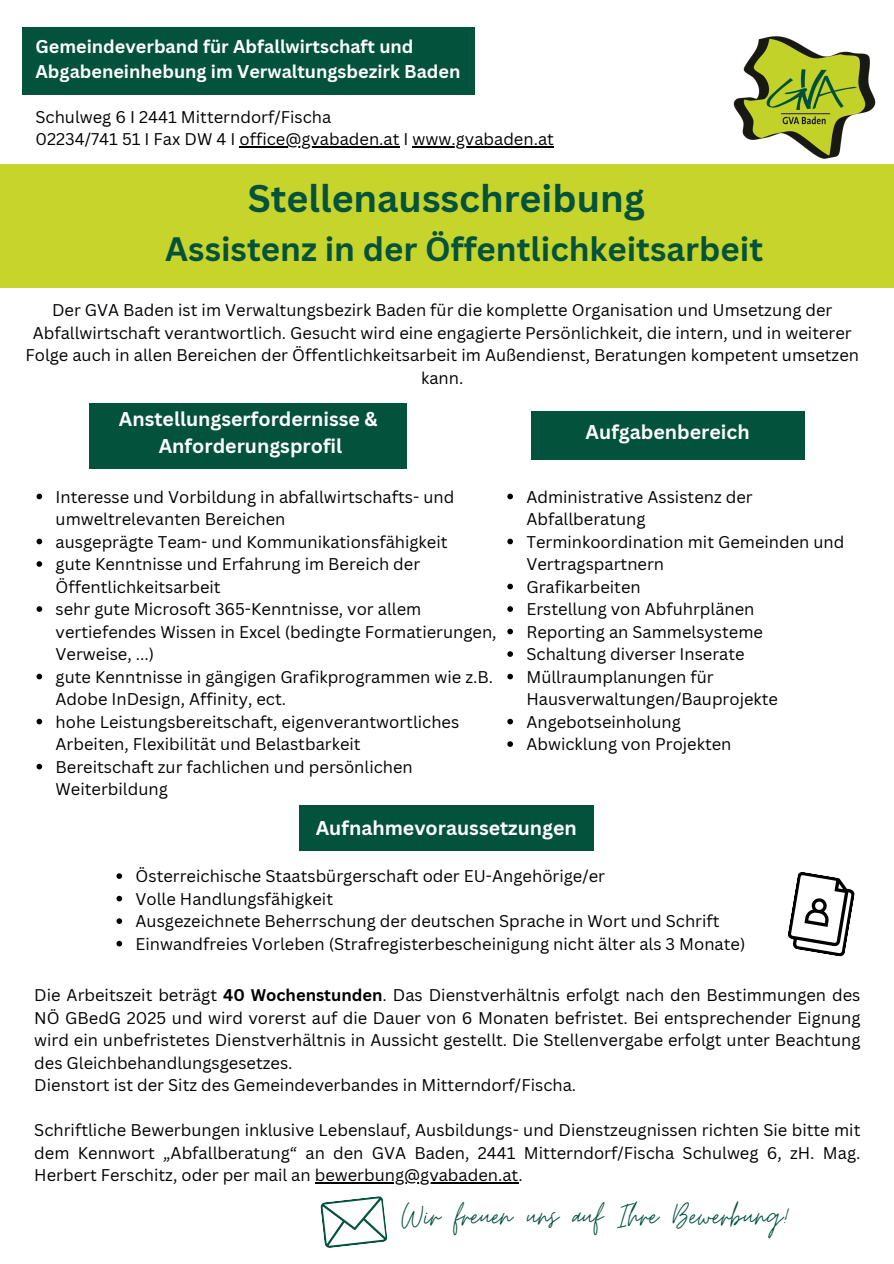
<style>
.page{position:relative;width:894px;height:1264px;background:#fff}
.page>*{position:absolute;margin:0;border:0;box-sizing:border-box;transform-origin:0 0}
.t1{font:37.5px "Moon Time";color:#03523c}
.t2{font:700 37.5px "Canva Sans";color:#03523c}
.t3{font:700 33px "Canva Sans";color:#03523c}
.t4{font:700 19.5px/27px "Canva Sans";color:#fff;text-align:center}
.t5{font:700 18px/24.8px "Canva Sans";color:#fff}
.t6{font:16.5px/22.5px "Canva Sans";color:#000}
.s1{font-weight:700}
</style>
<div class="page">
<div style="left:0;top:164px;width:893px;height:124px;background:#c7d42c"></div>
<img style="left:733px;top:36px;width:143px;height:123px">
<div style="left:23px;top:27px;width:452px;height:68px;background:#03523c"></div>
<hr style="left:239px;top:146px;width:160px;height:1px;background:#000">
<hr style="left:412px;top:146px;width:142px;height:1px;background:#000">
<div style="left:89px;top:403px;width:317px;height:65px;background:#03523c"></div>
<div style="left:531px;top:412px;width:273px;height:48px;background:#03523c"></div>
<hr style="left:315px;top:1182px;width:203px;height:1px;background:#000">
<svg style="left:320px;top:1196px;width:67px;height:52px"></svg>
<svg style="left:788px;top:872px;width:67px;height:85px"></svg>
<svg style="left:37px;top:493px;width:5px;height:6px"></svg>
<svg style="left:37px;top:538px;width:5px;height:6px"></svg>
<svg style="left:37px;top:561px;width:5px;height:6px"></svg>
<svg style="left:37px;top:606px;width:5px;height:6px"></svg>
<svg style="left:37px;top:673px;width:5px;height:6px"></svg>
<svg style="left:37px;top:718px;width:5px;height:6px"></svg>
<svg style="left:37px;top:763px;width:5px;height:6px"></svg>
<svg style="left:507px;top:493px;width:6px;height:6px"></svg>
<svg style="left:507px;top:538px;width:6px;height:6px"></svg>
<svg style="left:507px;top:583px;width:6px;height:6px"></svg>
<svg style="left:507px;top:606px;width:6px;height:6px"></svg>
<svg style="left:507px;top:628px;width:6px;height:6px"></svg>
<svg style="left:507px;top:651px;width:6px;height:6px"></svg>
<svg style="left:507px;top:673px;width:6px;height:6px"></svg>
<svg style="left:507px;top:718px;width:6px;height:6px"></svg>
<svg style="left:507px;top:741px;width:6px;height:6px"></svg>
<div style="left:299px;top:805px;width:294px;height:46px;background:#03523c"></div>
<svg style="left:116px;top:873px;width:6px;height:5px"></svg>
<svg style="left:116px;top:895px;width:6px;height:6px"></svg>
<svg style="left:116px;top:918px;width:6px;height:5px"></svg>
<svg style="left:116px;top:940px;width:6px;height:6px"></svg>
<h4 class="t5" style="left:35px;top:34px;width:426px">Gemeindeverband für Abfallwirtschaft und<br>Abgabeneinhebung im Verwaltungsbezirk Baden</h4>
<p class="t6" style="left:35px;top:105px;width:297px">Schulweg 6 I 2441 Mitterndorf/Fischa</p>
<p class="t6" style="left:35px;top:128px;width:520px">02234/741 51 I Fax DW 4 I office@gvabaden.at I www.gvabaden.at</p>
<p class="t2" style="left:248px;top:172px;width:398px">Stellenausschreibung</p>
<p class="t3" style="left:165px;top:226px;width:599px">Assistenz in der Öffentlichkeitsarbeit</p>
<p class="t6" style="left:25px;top:298px;width:834px;text-align:center">Der GVA Baden ist im Verwaltungsbezirk Baden für die komplette Organisation und Umsetzung der Abfallwirtschaft verantwortlich. Gesucht wird eine engagierte Persönlichkeit, die intern, und in weiterer Folge auch in allen Bereichen der Öffentlichkeitsarbeit im Außendienst, Beratungen kompetent umsetzen kann.</p>
<p class="t4" style="left:119px;top:405px;width:260px">Anstellungserfordernisse &amp;<br>Anforderungsprofil</p>
<p class="t6" style="left:56px;top:485px;width:400px">Interesse und Vorbildung in abfallwirtschafts- und umweltrelevanten Bereichen</p>
<p class="t6" style="left:56px;top:530px;width:393px">ausgeprägte Team- und Kommunikationsfähigkeit</p>
<p class="t6" style="left:56px;top:552px;width:366px">gute Kenntnisse und Erfahrung im Bereich der<br>Öffentlichkeitsarbeit</p>
<p class="t6" style="left:56px;top:597px;width:442px">sehr gute Microsoft 365-Kenntnisse, vor allem vertiefendes Wissen in Excel (bedingte Formatierungen,<br>Verweise, ...)</p>
<p class="t6" style="left:56px;top:665px;width:439px">gute Kenntnisse in gängigen Grafikprogrammen wie z.B.<br>Adobe InDesign, Affinity, ect.</p>
<p class="t6" style="left:56px;top:710px;width:405px">hohe Leistungsbereitschaft, eigenverantwortliches<br>Arbeiten, Flexibilität und Belastbarkeit</p>
<p class="t6" style="left:56px;top:755px;width:358px">Bereitschaft zur fachlichen und persönlichen<br>Weiterbildung</p>
<h4 class="t4" style="left:585px;top:418px;width:165px">Aufgabenbereich</h4>
<p class="t6" style="left:526px;top:485px;width:228px">Administrative Assistenz der<br>Abfallberatung</p>
<p class="t6" style="left:526px;top:530px;width:319px">Terminkoordination mit Gemeinden und<br>Vertragspartnern</p>
<p class="t6" style="left:526px;top:575px;width:116px">Grafikarbeiten</p>
<h4 class="t6" style="left:526px;top:597px;width:229px">Erstellung von Abfuhrplänen</h4>
<p class="t6" style="left:526px;top:620px;width:238px">Reporting an Sammelsysteme</p>
<p class="t6" style="left:526px;top:642px;width:220px">Schaltung diverser Inserate</p>
<p class="t6" style="left:526px;top:665px;width:253px">Müllraumplanungen für<br>Hausverwaltungen/Bauprojekte</p>
<p class="t6" style="left:526px;top:710px;width:156px">Angebotseinholung</p>
<p class="t6" style="left:526px;top:732px;width:206px">Abwicklung von Projekten</p>
<p class="t4" style="left:315px;top:813px;width:262px">Aufnahmevoraussetzungen</p>
<p class="t6" style="left:135px;top:864px;width:471px">Österreichische Staatsbürgerschaft oder EU-Angehörige/er</p>
<p class="t6" style="left:135px;top:887px;width:199px">Volle Handlungsfähigkeit</p>
<h2 class="t6" style="left:135px;top:909px;width:611px">Ausgezeichnete Beherrschung der deutschen Sprache in Wort und Schrift<br>Einwandfreies Vorleben (Strafregisterbescheinigung nicht älter als 3 Monate)</h2>
<h4 class="t6" style="left:34px;top:983px;width:827px;text-align:justify">Die Arbeitszeit beträgt <span class="s1">40 Wochenstunden</span>. Das Dienstverhältnis erfolgt nach den Bestimmungen des NÖ GBedG 2025 und wird vorerst auf die Dauer von 6 Monaten befristet. Bei entsprechender Eignung wird ein unbefristetes Dienstverhältnis in Aussicht gestellt. Die Stellenvergabe erfolgt unter Beachtung des Gleichbehandlungsgesetzes.</h4>
<p class="t6" style="left:34px;top:1073px;width:543px">Dienstort ist der Sitz des Gemeindeverbandes in Mitterndorf/Fischa.</p>
<p class="t6" style="left:34px;top:1118px;width:827px;text-align:justify">Schriftliche Bewerbungen inklusive Lebenslauf, Ausbildungs- und Dienstzeugnissen richten Sie bitte mit dem Kennwort „Abfallberatung“ an den GVA Baden, 2441 Mitterndorf/Fischa Schulweg 6, zH. Mag.<br>Herbert Ferschitz, oder per mail an bewerbung@gvabaden.at.</p>
<p class="t1" style="left:402px;top:1192px;width:390px">Wir freuen uns auf Ihre Bewerbung!</p>
</div>
